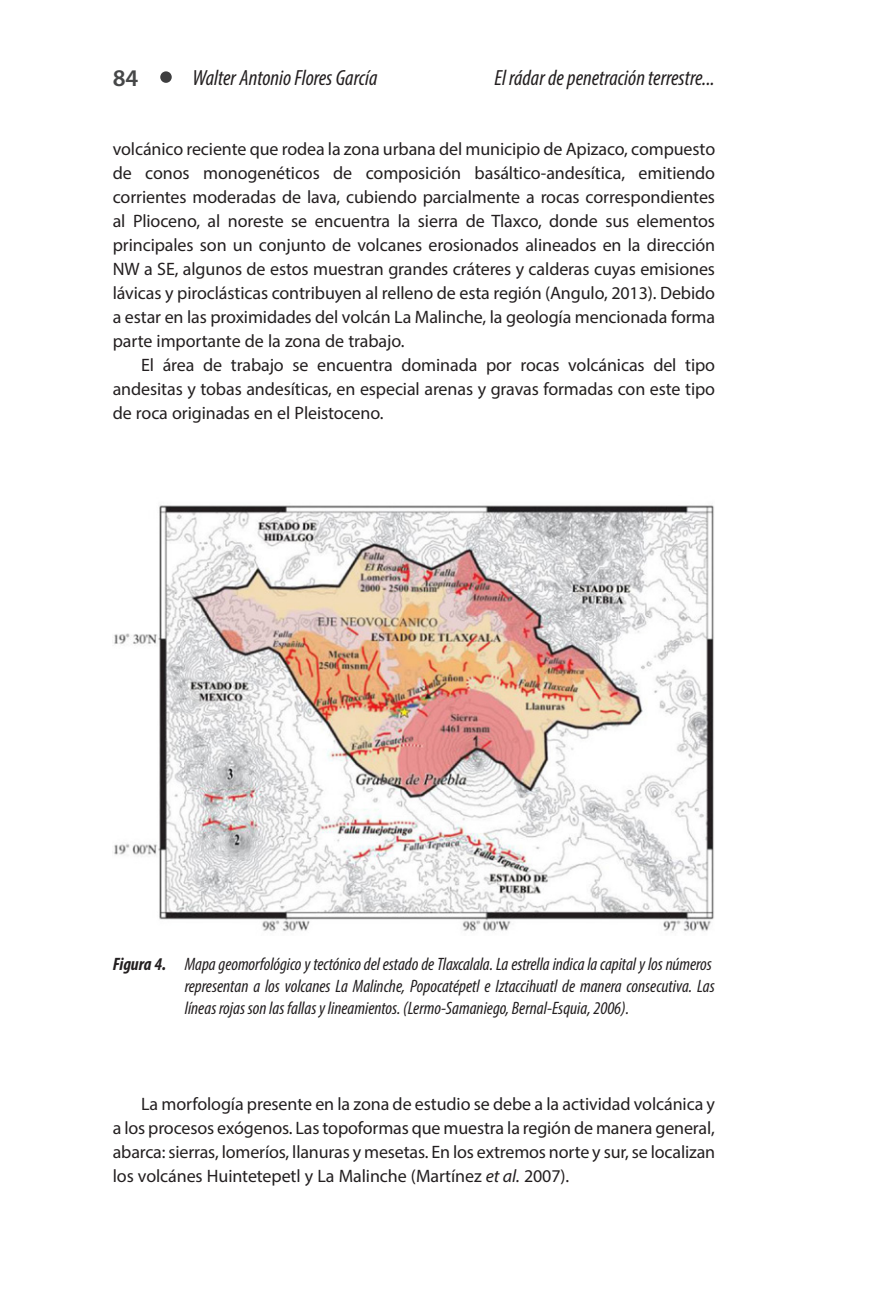
<style>
.page{position:relative;width:885px;height:1304px;background:#fff}
.page>*{position:absolute;margin:0;border:0;box-sizing:border-box;transform-origin:0 0}
.t1{font:600 24px "Myriad Pro";color:#464748}
.t2{font:italic condensed 22px "Myriad Pro";color:#231f20}
.cuerpo_de_texto{font:18px/24px "Myriad Pro";letter-spacing:-.005em;color:#231f20;text-align:justify}
.cuerpo_de_texto-2{font:italic condensed 18px/21.6px "Myriad Pro";color:#231f20}
.s1{font-weight:700}
.s2{font-style:italic}
</style>
<div class="page">
<div style="left:160px;top:71px;width:12px;height:12px;background:#3e3e3f;border-radius:50%"></div>
<img style="left:114px;top:505px;width:600px;height:426px">
<h1 class="t1" style="left:113px;top:63px;width:27px">84</h1>
<p class="t2" style="left:193px;top:64px;width:186px">Walter Antonio Flores García</p>
<p class="t2" style="left:494px;top:64px;width:222px">El rádar de penetración terrestre...</p>
<p class="cuerpo_de_texto" style="left:113px;top:137px;width:604px">volcánico reciente que rodea la zona urbana del municipio de Apizaco, compuesto de conos monogenéticos de composición basáltico-andesítica, emitiendo corrientes moderadas de lava, cubiendo parcialmente a rocas correspondientes al Plioceno, al noreste se encuentra la sierra de Tlaxco, donde sus elementos principales son un conjunto de volcanes erosionados alineados en la dirección NW a SE, algunos de estos muestran grandes cráteres y calderas cuyas emisiones lávicas y piroclásticas contribuyen al relleno de esta región (Angulo, 2013). Debido a estar en las proximidades del volcán La Malinche, la geología mencionada forma parte importante de la zona de trabajo.</p>
<p class="cuerpo_de_texto" style="left:113px;top:353px;width:604px;text-indent:28px">El área de trabajo se encuentra dominada por rocas volcánicas del tipo andesitas y tobas andesíticas, en especial arenas y gravas formadas con este tipo de roca originadas en el Pleistoceno.</p>
<p class="cuerpo_de_texto-2" style="left:113px;top:953px;width:600px"><span class="s1">Figura 4.</span> Mapa geomorfológico y tectónico del estado de Tlaxcalala. La estrella indica la capital y los números</p>
<p class="cuerpo_de_texto-2" style="left:185px;top:975px;width:531px">representan a los volcanes La Malinche, Popocatépetl e Iztaccihuatl de manera consecutiva. Las líneas rojas son las fallas y lineamientos. (Lermo-Samaniego, Bernal-Esquia, 2006).</p>
<p class="cuerpo_de_texto" style="left:113px;top:1091px;width:604px;text-indent:28px">La morfología presente en la zona de estudio se debe a la actividad volcánica y a los procesos exógenos. Las topoformas que muestra la región de manera general, abarca: sierras, lomeríos, llanuras y mesetas. En los extremos norte y sur, se localizan los volcánes Huintetepetl y La Malinche (Martínez <span class="s2">et al.</span> 2007).</p>
</div>
